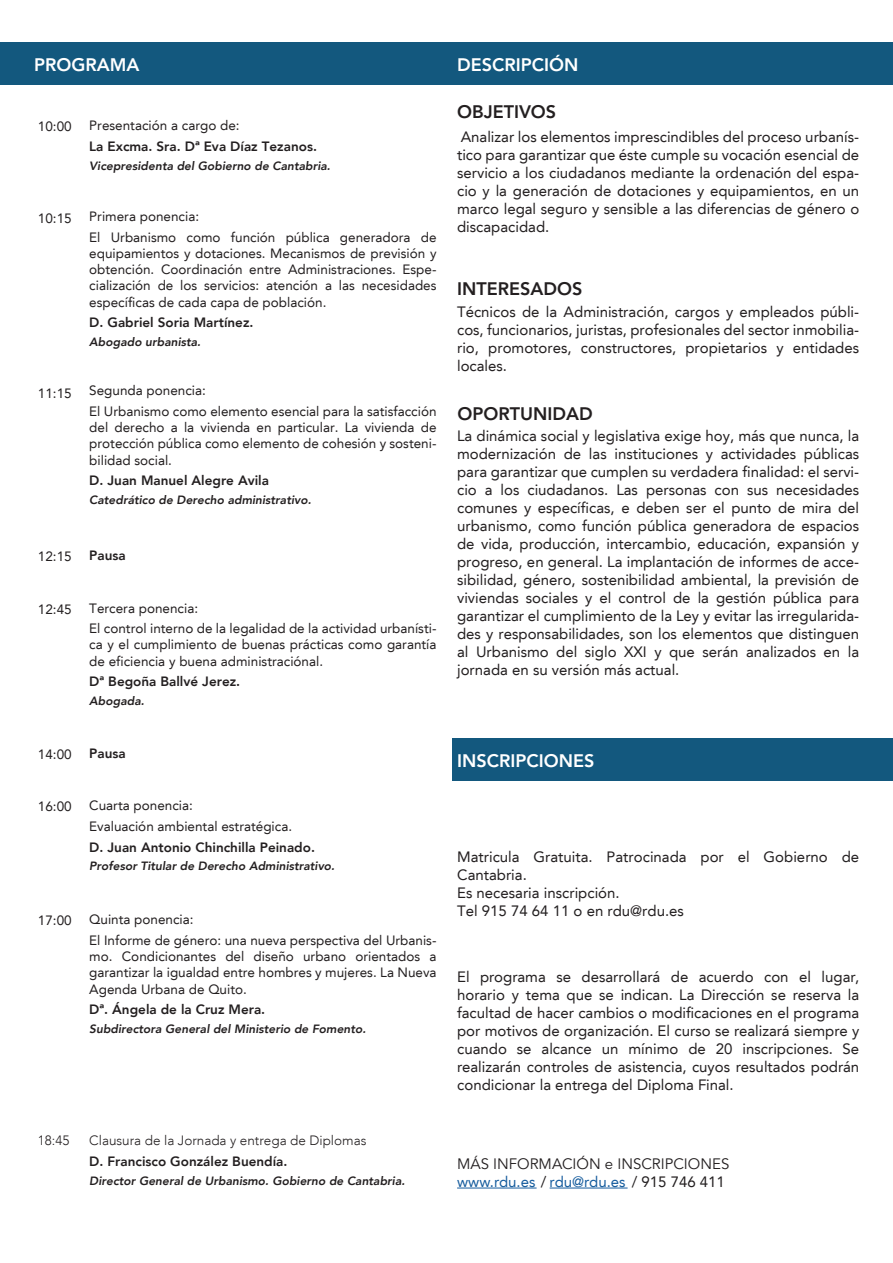
<style>
.page{position:relative;width:893px;height:1263px;background:#fff}
.page>*{position:absolute;margin:0;border:0;box-sizing:border-box;transform-origin:0 0}
.t1{font:800 18px "Avenir LT Std";color:#fff}
.t2{font:800 18px "Avenir LT Std";color:#231f20}
.t3{font:15px/18px "Avenir LT";color:#231f20;text-align:justify}
.t4{font:15px "Avenir LT";color:#175d9e}
.t5{font:15px "Avenir LT Std";color:#231f20}
.t6{font:13.5px/16.2px "Avenir LT";color:#231f20}
.t7{font:800 13.5px "Avenir LT";color:#231f20}
.t8{font:300 13.5px "Avenir LT";color:#231f20}
.t9{font:italic 800 12px "Avenir LT";color:#231f20}
.s1{color:#231f20}
</style>
<div class="page">
<div style="left:0;top:43px;width:892px;height:42px;background:#13587e"></div>
<div style="left:452px;top:738px;width:441px;height:43px;background:#13587e"></div>
<hr style="left:457px;top:1188px;width:80px;height:1px;background:#175d9e">
<hr style="left:550px;top:1188px;width:78px;height:1px;background:#175d9e">
<p class="t1" style="left:34px;top:54px;width:107px">PROGRAMA</p>
<p class="t1" style="left:457px;top:54px;width:123px">DESCRIPCIÓN</p>
<p class="t6" style="left:38px;top:118px;width:35px">10:00</p>
<p class="t6" style="left:89px;top:117px;width:152px">Presentación a cargo de:</p>
<p class="t7" style="left:89px;top:138px;width:229px">La Excma. Sra. Dª Eva Díaz Tezanos.</p>
<p class="t9" style="left:89px;top:158px;width:243px">Vicepresidenta del Gobierno de Cantabria.</p>
<p class="t6" style="left:38px;top:211px;width:35px">10:15</p>
<p class="t6" style="left:89px;top:206px;width:349px;line-height:20.7px">Primera ponencia:<br>El Urbanismo como función pública generadora de</p>
<p class="t6" style="left:89px;top:245px;width:349px;text-align:justify">equipamientos y dotaciones. Mecanismos de previsión y obtención. Coordinación entre Administraciones. Espe&shy;cialización de los servicios: atención a las necesidades específicas de cada capa de población.</p>
<p class="t7" style="left:89px;top:315px;width:166px">D. Gabriel Soria Martínez.</p>
<p class="t9" style="left:89px;top:335px;width:113px">Abogado urbanista.</p>
<p class="t6" style="left:38px;top:385px;width:35px">11:15</p>
<p class="t6" style="left:89px;top:380px;width:349px;line-height:20.7px">Segunda ponencia:<br>El Urbanismo como elemento esencial para la satisfacción</p>
<p class="t6" style="left:89px;top:420px;width:349px;text-align:justify">del derecho a la vivienda en particular. La vivienda de protección pública como elemento de cohesión y sosteni&shy;bilidad social.</p>
<p class="t7" style="left:89px;top:473px;width:181px">D. Juan Manuel Alegre Avila</p>
<p class="t9" style="left:89px;top:493px;width:224px">Catedrático de Derecho administrativo.</p>
<p class="t6" style="left:38px;top:548px;width:35px">12:15</p>
<p class="t7" style="left:89px;top:547px;width:38px">Pausa</p>
<p class="t6" style="left:38px;top:601px;width:35px">12:45</p>
<p class="t6" style="left:89px;top:598px;width:349px;line-height:20.7px">Tercera ponencia:<br>El control interno de la legalidad de la actividad urbanísti-</p>
<p class="t6" style="left:89px;top:637px;width:349px">ca y el cumplimiento de buenas prácticas como garantía de eficiencia y buena administraciónal.</p>
<p class="t7" style="left:89px;top:674px;width:152px">Dª Begoña Ballvé Jerez.</p>
<p class="t9" style="left:89px;top:694px;width:57px">Abogada.</p>
<p class="t6" style="left:38px;top:746px;width:35px">14:00</p>
<p class="t7" style="left:89px;top:745px;width:38px">Pausa</p>
<p class="t6" style="left:38px;top:798px;width:35px">16:00</p>
<p class="t6" style="left:89px;top:795px;width:204px;line-height:20.7px">Cuarta ponencia:<br>Evaluación ambiental estratégica.</p>
<p class="t7" style="left:89px;top:839px;width:227px">D. Juan Antonio Chinchilla Peinado.</p>
<p class="t9" style="left:89px;top:859px;width:247px">Profesor Titular de Derecho Administrativo.</p>
<p class="t6" style="left:38px;top:912px;width:35px">17:00</p>
<p class="t6" style="left:89px;top:909px;width:349px;line-height:20.7px">Quinta ponencia:<br>El Informe de género: una nueva perspectiva del Urbanis-</p>
<p class="t6" style="left:89px;top:948px;width:349px;text-align:justify">mo. Condicionantes del diseño urbano orientados a garantizar la igualdad entre hombres y mujeres. La Nueva Agenda Urbana de Quito.</p>
<p class="t7" style="left:89px;top:1001px;width:177px">Dª. Ángela de la Cruz Mera.</p>
<p class="t9" style="left:89px;top:1022px;width:278px">Subdirectora General del Ministerio de Fomento.</p>
<p class="t8" style="left:38px;top:1132px;width:33px">18:45</p>
<p class="t8" style="left:89px;top:1132px;width:279px">Clausura de la Jornada y entrega de Diplomas</p>
<p class="t7" style="left:89px;top:1153px;width:200px">D. Francisco González Buendía.</p>
<p class="t9" style="left:89px;top:1173px;width:317px">Director General de Urbanismo. Gobierno de Cantabria.</p>
<p class="t2" style="left:457px;top:101px;width:101px">OBJETIVOS</p>
<p class="t3" style="left:457px;top:128px;width:404px">Analizar los elementos imprescindibles del proceso urbanís&shy;tico para garantizar que éste cumple su vocación esencial de servicio a los ciudadanos mediante la ordenación del espa&shy;cio y la generación de dotaciones y equipamientos, en un marco legal seguro y sensible a las diferencias de género o discapacidad.</p>
<p class="t2" style="left:457px;top:278px;width:127px">INTERESADOS</p>
<p class="t3" style="left:457px;top:303px;width:404px">Técnicos de la Administración, cargos y empleados públi&shy;cos, funcionarios, juristas, profesionales del sector inmobilia&shy;rio, promotores, constructores, propietarios y entidades locales.</p>
<p class="t2" style="left:457px;top:403px;width:137px">OPORTUNIDAD</p>
<p class="t3" style="left:457px;top:427px;width:404px">La dinámica social y legislativa exige hoy, más que nunca, la modernización de las instituciones y actividades públicas para garantizar que cumplen su verdadera finalidad: el servi&shy;cio a los ciudadanos. Las personas con sus necesidades comunes y específicas, e deben ser el punto de mira del urbanismo, como función pública generadora de espacios de vida, producción, intercambio, educación, expansión y progreso, en general. La implantación de informes de acce&shy;sibilidad, género, sostenibilidad ambiental, la previsión de viviendas sociales y el control de la gestión pública para garantizar el cumplimiento de la Ley y evitar las irregularida&shy;des y responsabilidades, son los elementos que distinguen al Urbanismo del siglo XXI y que serán analizados en la jornada en su versión más actual.</p>
<p class="t1" style="left:457px;top:750px;width:139px">INSCRIPCIONES</p>
<p class="t3" style="left:457px;top:848px;width:404px;text-align:left">Matricula Gratuita. Patrocinada por el Gobierno de<br>Cantabria.<br>Es necesaria inscripción.<br>Tel 915 74 64 11 o en rdu@rdu.es</p>
<p class="t3" style="left:457px;top:968px;width:404px">El programa se desarrollará de acuerdo con el lugar, horario y tema que se indican. La Dirección se reserva la facultad de hacer cambios o modificaciones en el programa por motivos de organización. El curso se realizará siempre y cuando se alcance un mínimo de 20 inscripciones. Se realizarán controles de asistencia, cuyos resultados podrán condicionar la entrega del Diploma Final.</p>
<p class="t5" style="left:457px;top:1155px;width:274px">MÁS INFORMACIÓN e INSCRIPCIONES</p>
<p class="t4" style="left:457px;top:1172px;width:269px">www.rdu.es <span class="s1">/</span> rdu@rdu.es <span class="s1">/ 915 746 411</span></p>
</div>
